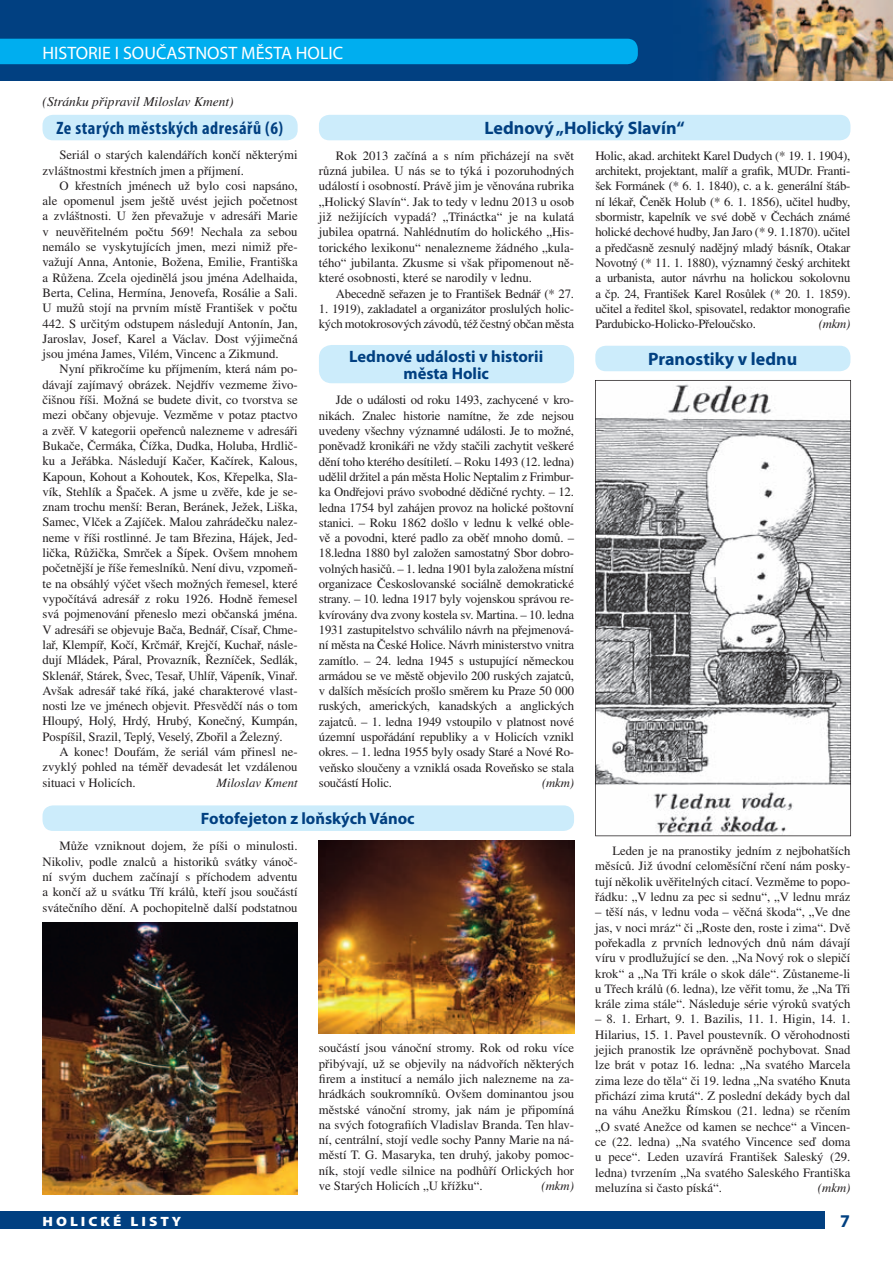
<style>
.page{position:relative;width:893px;height:1263px;background:#fff}
.page>*{position:absolute;margin:0;border:0;box-sizing:border-box;transform-origin:0 0}
.t1{font:700 18px "Myriad Pro";color:#014081}
.t2{font:18px "Myriad Pro";color:#fff}
.t3{font:700 condensed 18px "Myriad Pro";letter-spacing:.03em;color:#014081}
.t4{font:700 16.5px "Myriad Pro";color:#014081}
.t5{font:italic 13.5px "Times CE";color:#231f20}
.t6{font:900 13.5px "Myriad Pro";letter-spacing:.2em;color:#fff;scale:1.11 1}
.t7{font:12.75px/15.3px "Times CE";color:#231f20;text-align:justify}
.t8{font:italic 12.75px "Times CE";color:#231f20}
</style>
<div class="page">
<div style="left:0;top:0;width:893px;height:81px;background:#014081"></div>
<div style="left:0;top:39px;width:638px;height:25px;background:#00aeef"></div>
<div style="left:0;top:1212px;width:825px;height:17px;background:#014081"></div>
<div style="left:43px;top:115px;width:255px;height:25px;background:#ccecfb;border-radius:10px"></div>
<div style="left:43px;top:805px;width:531px;height:26px;background:#ccecfb;border-radius:10px"></div>
<div style="left:595px;top:346px;width:255px;height:25px;background:#ccecfb;border-radius:10px"></div>
<div style="left:319px;top:345px;width:255px;height:38px;background:#ccecfb;border-radius:13px"></div>
<div style="left:319px;top:115px;width:531px;height:25px;background:#ccecfb;border-radius:10px"></div>
<svg style="left:595px;top:380px;width:256px;height:456px"></svg>
<img style="left:43px;top:922px;width:255px;height:272px">
<img style="left:319px;top:840px;width:255px;height:194px">
<img style="left:704px;top:0;width:189px;height:81px">
<h1 class="t2" style="left:43px;top:42px;width:302px">HISTORIE I SOUČASTNOST MĚSTA HOLIC</h1>
<p class="t5" style="left:43px;top:94px;width:193px">(Stránku připravil Miloslav Kment)</p>
<h1 class="t3" style="left:56px;top:117px;width:228px">Ze starých městských adresářů (6)</h1>
<h1 class="t1" style="left:485px;top:117px;width:202px">Lednový „Holický Slavín“</h1>
<p class="t7" style="left:43px;top:147px;width:257px;text-indent:17px">Seriál o starých kalendářích končí některými zvláštnostmi křestních jmen a příjmení.</p>
<p class="t7" style="left:43px;top:178px;width:257px;text-indent:17px">O křestních jménech už bylo cosi napsáno, ale opomenul jsem ještě uvést jejich početnost a zvláštnosti. U žen převažuje v adresáři Marie v neuvěřitelném počtu 569! Nechala za sebou nemálo se vyskytujících jmen, mezi nimiž pře&shy;važují Anna, Antonie, Božena, Emilie, Františka a Růžena. Zcela ojedinělá jsou jména Adelhaida, Berta, Celina, Hermína, Jenovefa, Rosálie a Sali.<br>U mužů stojí na prvním místě František v počtu 442. S určitým odstupem následují Antonín, Jan, Jaroslav, Josef, Karel a Václav. Dost výjimečná jsou jména James, Vilém, Vincenc a Zikmund.</p>
<p class="t7" style="left:43px;top:361px;width:257px;text-indent:17px">Nyní přikročíme ku příjmením, která nám po&shy;dávají zajímavý obrázek. Nejdřív vezmeme živo&shy;čišnou říši. Možná se budete divit, co tvorstva se mezi občany objevuje. Vezměme v potaz ptactvo a zvěř. V kategorii opeřenců nalezneme v adresáři Bukače, Čermáka, Čížka, Dudka, Holuba, Hrdlič&shy;ku a Jeřábka. Následují Kačer, Kačírek, Kalous, Kapoun, Kohout a Kohoutek, Kos, Křepelka, Sla&shy;vík, Stehlík a Špaček. A jsme u zvěře, kde je se&shy;znam trochu menší: Beran, Beránek, Ježek, Liška, Samec, Vlček a Zajíček. Malou zahrádečku nalez&shy;neme v říši rostlinné. Je tam Březina, Hájek, Jed&shy;lička, Růžička, Smrček a Šípek. Ovšem mnohem početnější je říše řemeslníků. Není divu, vzpomeň&shy;te na obsáhlý výčet všech možných řemesel, které vypočítává adresář z roku 1926. Hodně řemesel svá pojmenování přeneslo mezi občanská jména.<br>V adresáři se objevuje Bača, Bednář, Císař, Chme&shy;lař, Klempíř, Kočí, Krčmář, Krejčí, Kuchař, násle&shy;dují Mládek, Páral, Provazník, Řezníček, Sedlák, Sklenář, Stárek, Švec, Tesař, Uhlíř, Vápeník, Vinař.<br>Avšak adresář také říká, jaké charakterové vlast&shy;nosti lze ve jménech objevit. Přesvědčí nás o tom Hloupý, Holý, Hrdý, Hrubý, Konečný, Kumpán, Pospíšil, Srazil, Teplý, Veselý, Zbořil a Železný.</p>
<p class="t7" style="left:43px;top:744px;width:257px;text-indent:17px">A konec! Doufám, že seriál vám přinesl ne&shy;zvyklý pohled na téměř devadesát let vzdálenou situaci v Holicích.</p>
<p class="t8" style="left:217px;top:775px;width:83px">Miloslav Kment</p>
<p class="t7" style="left:319px;top:148px;width:257px;text-indent:17px">Rok 2013 začíná a s ním přicházejí na svět různá jubilea. U nás se to týká i pozoruhodných událostí i osobností. Právě jim je věnována rubrika „Holický Slavín“. Jak to tedy v lednu 2013 u osob již nežijících vypadá? „Třináctka“ je na kulatá jubilea opatrná. Nahlédnutím do holického „His&shy;torického lexikonu“ nenalezneme žádného „kula&shy;tého“ jubilanta. Zkusme si však připomenout ně&shy;které osobnosti, které se narodily v lednu.</p>
<p class="t7" style="left:336px;top:285px;width:240px">Abecedně seřazen je to František Bednář (* 27.</p>
<p class="t7" style="left:319px;top:301px;width:257px">1. 1919), zakladatel a organizátor proslulých holic&shy;kých motokrosových závodů, též čestný občan města</p>
<p class="t7" style="left:595px;top:148px;width:257px">Holic, akad. architekt Karel Dudych (* 19. 1. 1904), architekt, projektant, malíř a grafik, MUDr. Franti&shy;šek Formánek (* 6. 1. 1840), c. a k. generální štáb&shy;ní lékař, Čeněk Holub (* 6. 1. 1856), učitel hudby, sbormistr, kapelník ve své době v Čechách známé holické dechové hudby, Jan Jaro (* 9. 1.1870). učitel a předčasně zesnulý nadějný mladý básník, Otakar Novotný (* 11. 1. 1880), významný český architekt a urbanista, autor návrhu na holickou sokolovnu a čp. 24, František Karel Rosůlek (* 20. 1. 1859). učitel a ředitel škol, spisovatel, redaktor monografie Pardubicko-Holicko-Přeloučsko.</p>
<p class="t8" style="left:819px;top:316px;width:33px">(mkm)</p>
<p class="t4" style="left:349px;top:346px;width:195px">Lednové události v historii</p>
<h1 class="t1" style="left:648px;top:347px;width:150px">Pranostiky v lednu</h1>
<p class="t4" style="left:403px;top:362px;width:87px">města Holic</p>
<p class="t7" style="left:319px;top:392px;width:257px;text-indent:17px">Jde o události od roku 1493, zachycené v kro&shy;nikách. Znalec historie namítne, že zde nejsou uvedeny všechny významné události. Je to možné, poněvadž kronikáři ne vždy stačili zachytit veškeré dění toho kterého desítiletí. – Roku 1493 (12. ledna) udělil držitel a pán města Holic Neptalim z Frimbur&shy;ka Ondřejovi právo svobodné dědičné rychty. – 12. ledna 1754 byl zahájen provoz na holické poštovní stanici. – Roku 1862 došlo v lednu k velké oble&shy;vě a povodni, které padlo za oběť mnoho domů. – 18.ledna 1880 byl založen samostatný Sbor dobro&shy;volných hasičů. – 1. ledna 1901 byla založena místní organizace Českoslovanské sociálně demokratické strany. – 10. ledna 1917 byly vojenskou správou re&shy;kvírovány dva zvony kostela sv. Martina. – 10. ledna 1931 zastupitelstvo schválilo návrh na přejmenová&shy;ní města na České Holice. Návrh ministerstvo vnitra zamítlo. – 24. ledna 1945 s ustupující německou armádou se ve městě objevilo 200 ruských zajatců, v dalších měsících prošlo směrem ku Praze 50 000 ruských, amerických, kanadských a anglických zajatců. – 1. ledna 1949 vstoupilo v platnost nové územní uspořádání republiky a v Holicích vznikl okres. – 1. ledna 1955 byly osady Staré a Nové Ro&shy;veňsko sloučeny a vzniklá osada Roveňsko se stala součástí Holic.</p>
<p class="t8" style="left:542px;top:775px;width:33px">(mkm)</p>
<p class="t4" style="left:201px;top:808px;width:215px">Fotofejeton z loňských Vánoc</p>
<p class="t7" style="left:43px;top:838px;width:257px;text-indent:17px">Může vzniknout dojem, že píši o minulosti.<br>Nikoliv, podle znalců a historiků svátky vánoč&shy;ní svým duchem začínají s příchodem adventu a končí až u svátku Tří králů, kteří jsou součástí svátečního dění. A pochopitelně další podstatnou</p>
<p class="t7" style="left:319px;top:1040px;width:257px">součástí jsou vánoční stromy. Rok od roku více přibývají, už se objevily na nádvořích některých firem a institucí a nemálo jich nalezneme na za&shy;hrádkách soukromníků. Ovšem dominantou jsou městské vánoční stromy, jak nám je připomíná na svých fotografiích Vladislav Branda. Ten hlav&shy;ní, centrální, stojí vedle sochy Panny Marie na ná&shy;městí T. G. Masaryka, ten druhý, jakoby pomoc&shy;ník, stojí vedle silnice na podhůří Orlických hor ve Starých Holicích „U křížku“.</p>
<p class="t8" style="left:541px;top:1178px;width:34px">(mkm)</p>
<p class="t7" style="left:595px;top:843px;width:257px;text-indent:17px">Leden je na pranostiky jedním z nejbohatších měsíců. Již úvodní celoměsíční rčení nám posky&shy;tují několik uvěřitelných citací. Vezměme to popo&shy;řádku: „V lednu za pec si sednu“, „V lednu mráz</p>
<p class="t7" style="left:595px;top:904px;width:257px">– těší nás, v lednu voda – věčná škoda“, „Ve dne jas, v noci mráz“ či „Roste den, roste i zima“. Dvě pořekadla z prvních lednových dnů nám dávají víru v prodlužující se den. „Na Nový rok o slepičí krok“ a „Na Tři krále o skok dále“. Zůstaneme-li u Třech králů (6. ledna), lze věřit tomu, že „Na Tři krále zima stále“. Následuje série výroků svatých</p>
<p class="t7" style="left:595px;top:1011px;width:257px">– 8. 1. Erhart, 9. 1. Bazilis, 11. 1. Higin, 14. 1.<br>Hilarius, 15. 1. Pavel poustevník. O věrohodnosti jejich pranostik lze oprávněně pochybovat. Snad lze brát v potaz 16. ledna: „Na svatého Marcela zima leze do těla“ či 19. ledna „Na svatého Knuta přichází zima krutá“. Z poslední dekády bych dal na váhu Anežku Římskou (21. ledna) se rčením „O svaté Anežce od kamen se nechce“ a Vincen&shy;ce (22. ledna) „Na svatého Vincence seď doma u pece“. Leden uzavírá František Saleský (29. ledna) tvrzením „Na svatého Saleského Františka meluzína si často píská“.</p>
<p class="t8" style="left:818px;top:1180px;width:34px">(mkm)</p>
<p class="t6" style="left:43px;top:1212px;width:127px">HOLICKÉ LISTY</p>
<h1 class="t1" style="left:840px;top:1209px;width:11px">7</h1>
</div>
